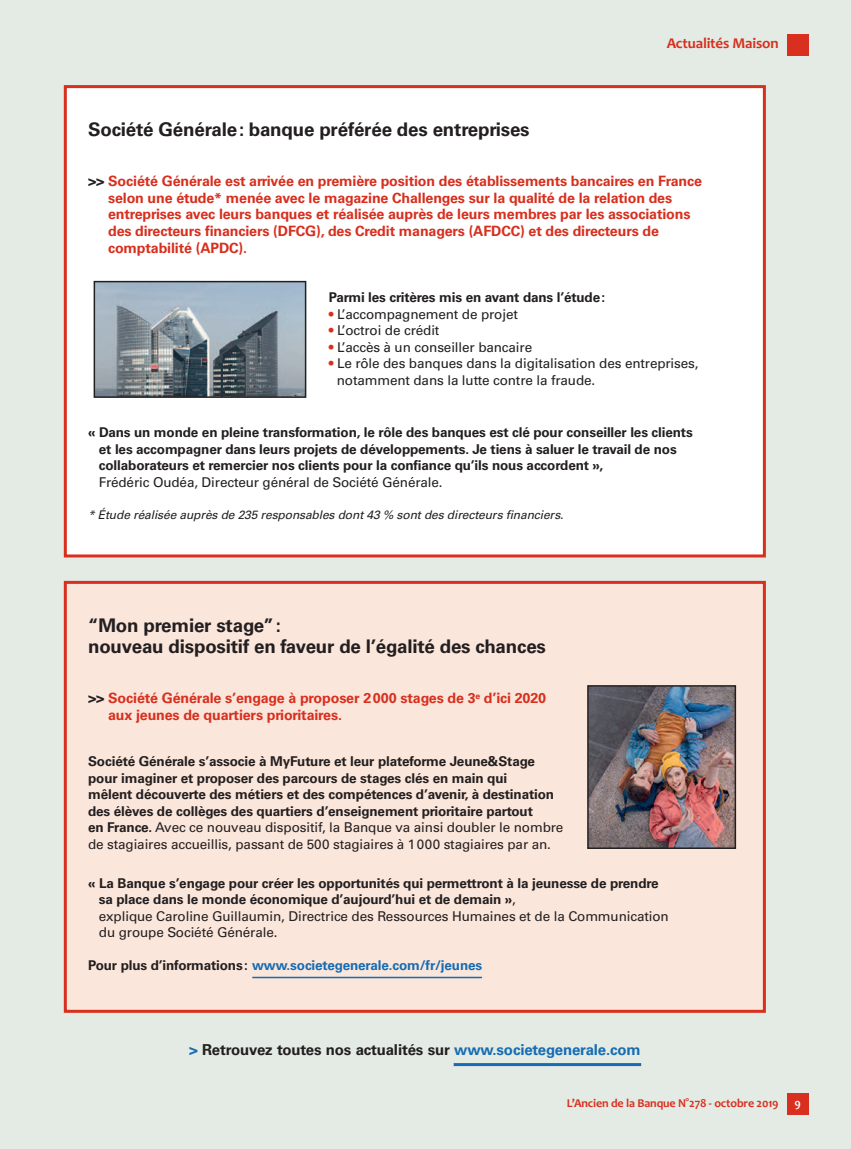
<style>
.page{position:relative;width:851px;height:1149px;background:#fff}
.page>*{position:absolute;margin:0;border:0;box-sizing:border-box;transform-origin:0 0}
.t1{font:700 18.75px/21px "Univers";letter-spacing:-.01em;color:#231f20}
.t2{font:700 15px "Univers";letter-spacing:-.01em;color:#231f20}
.t3{font:700 15px "Candara";letter-spacing:-.01em;color:#d82f1e}
.t4{font:700 14.25px/16.5px "Univers";letter-spacing:-.01em;color:#d82f1e}
.t5{font:700 13.5px/16.5px "Univers";letter-spacing:-.01em;color:#231f20}
.t6{font:13.5px/16.5px "Univers";letter-spacing:-.01em;color:#231f20}
.t7{font:700 13.5px "Univers";letter-spacing:-.01em;color:#166cb3}
.t8{font:italic 12px "Univers";color:#231f20}
.t9{font:700 12px "Candara";letter-spacing:-.01em;color:#d82f1e}
.t10{font:700 12px "Candara";color:#fff}
.s1{color:#231f20}
.s2{color:#d82f1e}
.s3{font-weight:400}
.s4{color:#166cb3}
</style>
<div class="page">
<div style="left:0;top:0;width:850px;height:1148px;background:#e3ebe4"></div>
<div style="left:787px;top:1093px;width:21px;height:21px;background:#d82f1e"></div>
<div style="left:787px;top:34px;width:21px;height:21px;background:#d82f1e"></div>
<hr style="left:453px;top:1062px;width:188px;height:3px;background:#166cb3">
<div style="left:67px;top:583px;width:695px;height:426px;background:#fbe6db"></div>
<div style="left:64px;top:580px;width:701px;height:432px;border:3px solid #d82f1e"></div>
<img style="left:590px;top:688px;width:143px;height:157px">
<div style="left:587px;top:685px;width:149px;height:163px;border:2px solid #231f20"></div>
<div style="left:67px;top:88px;width:695px;height:466px;background:#fff"></div>
<div style="left:64px;top:85px;width:701px;height:472px;border:3px solid #d82f1e"></div>
<img style="left:97px;top:284px;width:206px;height:111px">
<div style="left:94px;top:281px;width:212px;height:117px;border:2px solid #231f20"></div>
<hr style="left:252px;top:976px;width:230px;height:1px;background:#166cb3">
<p class="t3" style="left:666px;top:34px;width:113px">Actualités Maison</p>
<h1 class="t1" style="left:88px;top:119px;width:443px">Société Générale: banque préférée des entreprises</h1>
<p class="t4" style="left:108px;top:173px;width:595px;text-indent:-20px"><span class="s1">&gt;&gt;</span> Société Générale est arrivée en première position des établissements bancaires en France selon une étude* menée avec le magazine Challenges sur la qualité de la relation des entreprises avec leurs banques et réalisée auprès de leurs membres par les associations des directeurs financiers (DFCG), des Credit managers (AFDCC) et des directeurs de comptabilité (APDC).</p>
<p class="t5" style="left:329px;top:289px;width:278px">Parmi les critères mis en avant dans l’étude:</p>
<p class="t6" style="left:329px;top:305px;width:190px"><span class="s2">•</span> L’accompagnement de projet</p>
<p class="t6" style="left:329px;top:322px;width:112px"><span class="s2">•</span> L’octroi de crédit</p>
<p class="t6" style="left:329px;top:338px;width:205px"><span class="s2">•</span> L’accès à un conseiller bancaire</p>
<p class="t6" style="left:337px;top:355px;width:363px;text-indent:-8px"><span class="s2">•</span> Le rôle des banques dans la digitalisation des entreprises, notamment dans la lutte contre la fraude.</p>
<p class="t5" style="left:99px;top:424px;width:595px;text-indent:-11px">« Dans un monde en pleine transformation, le rôle des banques est clé pour conseiller les clients et les accompagner dans leurs projets de développements. Je tiens à saluer le travail de nos collaborateurs et remercier nos clients pour la confiance qu’ils nous accordent »,</p>
<p class="t6" style="left:99px;top:473px;width:345px">Frédéric Oudéa, Directeur général de Société Générale.</p>
<p class="t8" style="left:88px;top:508px;width:480px">* Étude réalisée auprèsde 235 responsablesdont43 % sontdesdirecteursfinanciers.</p>
<h1 class="t1" style="left:88px;top:614px;width:459px">“Mon premier stage”:<br>nouveau dispositif en faveur de l’égalité des chances</h1>
<p class="t4" style="left:108px;top:690px;width:439px;text-indent:-20px"><span class="s1">&gt;&gt;</span> Société Générale s’engage à proposer 2000 stages de 3<sup>e</sup> d’ici 2020 aux jeunes de quartiers prioritaires.</p>
<p class="t5" style="left:88px;top:753px;width:476px">Société Générale s’associe à MyFuture et leur plateforme Jeune&amp;Stage pour imaginer et proposer des parcours de stages clés en main qui<br>mêlent découverte des métiers et des compétences d’avenir, à destination des élèves de collèges des quartiers d’enseignement prioritaire partout<br>en France. <span class="s3">Avec ce nouveau dispositif, la Banque va ainsi doubler le nombre de stagiaires accueillis, passant de 500 stagiaires à 1000 stagiaires par an.</span></p>
<p class="t5" style="left:99px;top:874px;width:571px;text-indent:-11px">« La Banque s’engage pour créer les opportunités qui permettront à la jeunesse de prendre sa place dans le monde économique d’aujourd’hui et de demain »<span class="s3">,<br>explique Caroline Guillaumin, Directrice des Ressources Humaines et de la Communication du groupe Société Générale.</span></p>
<p class="t7" style="left:88px;top:957px;width:395px"><span class="s1">Pour plus d’informations:</span> www.societegenerale.com/fr/jeunes</p>
<p class="t2" style="left:189px;top:1040px;width:453px"><span class="s4">&gt;</span> Retrouvez toutes nos actualités sur <span class="s4">www.societegenerale.com</span></p>
<p class="t9" style="left:566px;top:1095px;width:213px">L’Ancien de la Banque N°278 ‐ octobre 2019</p>
<p class="t10" style="left:794px;top:1095px;width:8px">9</p>
</div>
